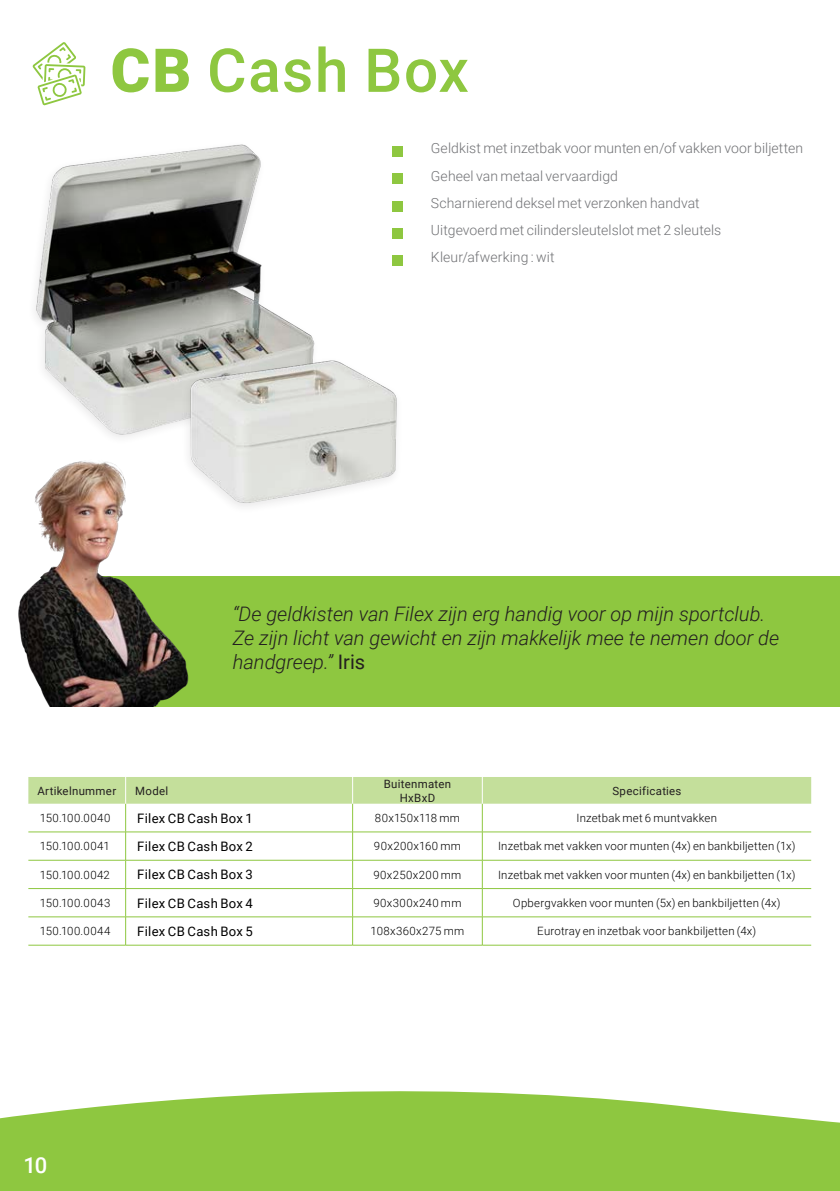
<style>
.page{position:relative;width:840px;height:1191px;background:#fff}
.page>*{position:absolute;margin:0;border:0;box-sizing:border-box;transform-origin:0 0}
.sistec_lampertz_subk{font:500 60.6px "Roboto";letter-spacing:.025em;color:#8ec740}
.t1{font:500 22px "Roboto";color:#fff}
.t2{font:italic 300 20px/24px "Roboto";color:#231f20}
.Tabel_kluizencatalog{font:300 14px "Roboto";letter-spacing:.005em;color:#717275}
.tabel_tekst_linkslij{font:13px "Roboto";letter-spacing:.025em;color:#000}
.tabeltekst_gecentree{font:300 11.4px "Roboto";letter-spacing:.02em;color:#000}
.Tabelkop_gecentreerd{font:11.4px "Roboto";letter-spacing:.025em;color:#231f20}
.tabeltekst_gecentree-2{font:300 11.4px "Roboto";letter-spacing:.04em;color:#000}
.tabel_tekst_linkslij-2{font:300 11.4px "Roboto";letter-spacing:.04em;color:#000}
.Tabelkop_linkslijnen{font:11.4px "Roboto";letter-spacing:.03em;color:#231f20}
.s1{font-weight:900}
.s2{font-weight:400;font-style:normal}
</style>
<div class="page">
<svg style="left:28px;top:945px;width:782px;height:1px"></svg>
<svg style="left:28px;top:777px;width:782px;height:167px"></svg>
<hr style="left:28px;top:831px;width:98px;height:1px;background:#8ec740">
<hr style="left:28px;top:860px;width:98px;height:1px;background:#8ec740">
<hr style="left:28px;top:888px;width:98px;height:1px;background:#8ec740">
<hr style="left:28px;top:916px;width:98px;height:1px;background:#8ec740">
<hr style="left:28px;top:944px;width:98px;height:1px;background:#8ec740">
<hr style="left:126px;top:944px;width:226px;height:1px;background:#8ec740">
<hr style="left:352px;top:944px;width:130px;height:1px;background:#8ec740">
<hr style="left:482px;top:944px;width:328px;height:1px;background:#8ec740">
<img style="left:35px;top:105px;width:227px;height:332px">
<div style="left:91px;top:576px;width:748px;height:131px;background:#8ec740"></div>
<img style="left:18px;top:461px;width:171px;height:246px">
<div style="left:392px;top:147px;width:11px;height:10px;background:#8ec740"></div>
<div style="left:392px;top:174px;width:11px;height:10px;background:#8ec740"></div>
<div style="left:392px;top:201px;width:11px;height:10px;background:#8ec740"></div>
<div style="left:392px;top:228px;width:11px;height:10px;background:#8ec740"></div>
<div style="left:392px;top:255px;width:11px;height:11px;background:#8ec740"></div>
<svg style="left:32px;top:42px;width:53px;height:63px"></svg>
<img style="left:167px;top:303px;width:230px;height:253px">
<svg style="left:0;top:1091px;width:839px;height:100px;background:#99cc54"></svg>
<p class="sistec_lampertz_subk" style="left:110px;top:28px;width:359px"><span class="s1">CB</span> Cash Box</p>
<p class="Tabel_kluizencatalog" style="left:430px;top:139px;width:373px">Geldkist met inzetbak voor munten en/of vakken voor biljetten</p>
<p class="Tabel_kluizencatalog" style="left:430px;top:166px;width:188px">Geheel van metaal vervaardigd</p>
<p class="Tabel_kluizencatalog" style="left:430px;top:193px;width:270px">Scharnierend deksel met verzonken handvat</p>
<p class="Tabel_kluizencatalog" style="left:430px;top:220px;width:292px">Uitgevoerd met cilindersleutelslot met 2 sleutels</p>
<p class="Tabel_kluizencatalog" style="left:430px;top:247px;width:125px">Kleur/afwerking : wit</p>
<p class="Tabelkop_gecentreerd" style="left:37px;top:782px;width:80px">Artikelnummer</p>
<p class="Tabelkop_linkslijnen" style="left:135px;top:782px;width:35px">Model</p>
<p class="t2" style="left:232px;top:601px;width:548px">“De geldkisten van Filex zijn erg handig voor op mijn sportclub.<br>Ze zijn licht van gewicht en zijn makkelijk mee te nemen door de handgreep.” <span class="s2">Iris</span></p>
<p class="Tabelkop_gecentreerd" style="left:383px;top:776px;width:69px">Buitenmaten</p>
<p class="Tabelkop_gecentreerd" style="left:399px;top:789px;width:37px">HxBxD</p>
<p class="Tabelkop_gecentreerd" style="left:612px;top:782px;width:71px">Specificaties</p>
<p class="tabel_tekst_linkslij-2" style="left:40px;top:810px;width:72px">150.100.0040</p>
<p class="tabel_tekst_linkslij" style="left:137px;top:809px;width:117px">Filex CB Cash Box 1</p>
<p class="tabeltekst_gecentree" style="left:375px;top:810px;width:86px">80x150x118 mm</p>
<p class="tabeltekst_gecentree" style="left:576px;top:810px;width:142px">Inzetbak met 6 muntvakken</p>
<p class="tabel_tekst_linkslij-2" style="left:40px;top:838px;width:71px">150.100.0041</p>
<p class="tabel_tekst_linkslij" style="left:137px;top:837px;width:117px">Filex CB Cash Box 2</p>
<p class="tabeltekst_gecentree" style="left:374px;top:838px;width:89px">90x200x160 mm</p>
<p class="tabeltekst_gecentree" style="left:497px;top:838px;width:299px">Inzetbak met vakken voor munten (4x) en bankbiljetten (1x)</p>
<p class="tabeltekst_gecentree-2" style="left:40px;top:866px;width:71px">150.100.0042</p>
<p class="tabel_tekst_linkslij" style="left:137px;top:865px;width:117px">Filex CB Cash Box 3</p>
<p class="tabeltekst_gecentree" style="left:373px;top:866px;width:89px">90x250x200 mm</p>
<p class="tabeltekst_gecentree" style="left:497px;top:866px;width:299px">Inzetbak met vakken voor munten (4x) en bankbiljetten (1x)</p>
<p class="tabeltekst_gecentree-2" style="left:40px;top:895px;width:72px">150.100.0043</p>
<p class="tabel_tekst_linkslij" style="left:137px;top:894px;width:117px">Filex CB Cash Box 4</p>
<p class="tabeltekst_gecentree" style="left:373px;top:895px;width:89px">90x300x240 mm</p>
<p class="tabeltekst_gecentree" style="left:512px;top:895px;width:269px">Opbergvakken voor munten (5x) en bankbiljetten (4x)</p>
<p class="tabeltekst_gecentree-2" style="left:40px;top:923px;width:72px">150.100.0044</p>
<p class="tabel_tekst_linkslij" style="left:137px;top:922px;width:117px">Filex CB Cash Box 5</p>
<p class="tabeltekst_gecentree" style="left:370px;top:923px;width:95px">108x360x275 mm</p>
<p class="tabeltekst_gecentree" style="left:537px;top:923px;width:220px">Eurotray en inzetbak voor bankbiljetten (4x)</p>
<h2 class="t1" style="left:23px;top:1149px;width:25px">10</h2>
</div>
